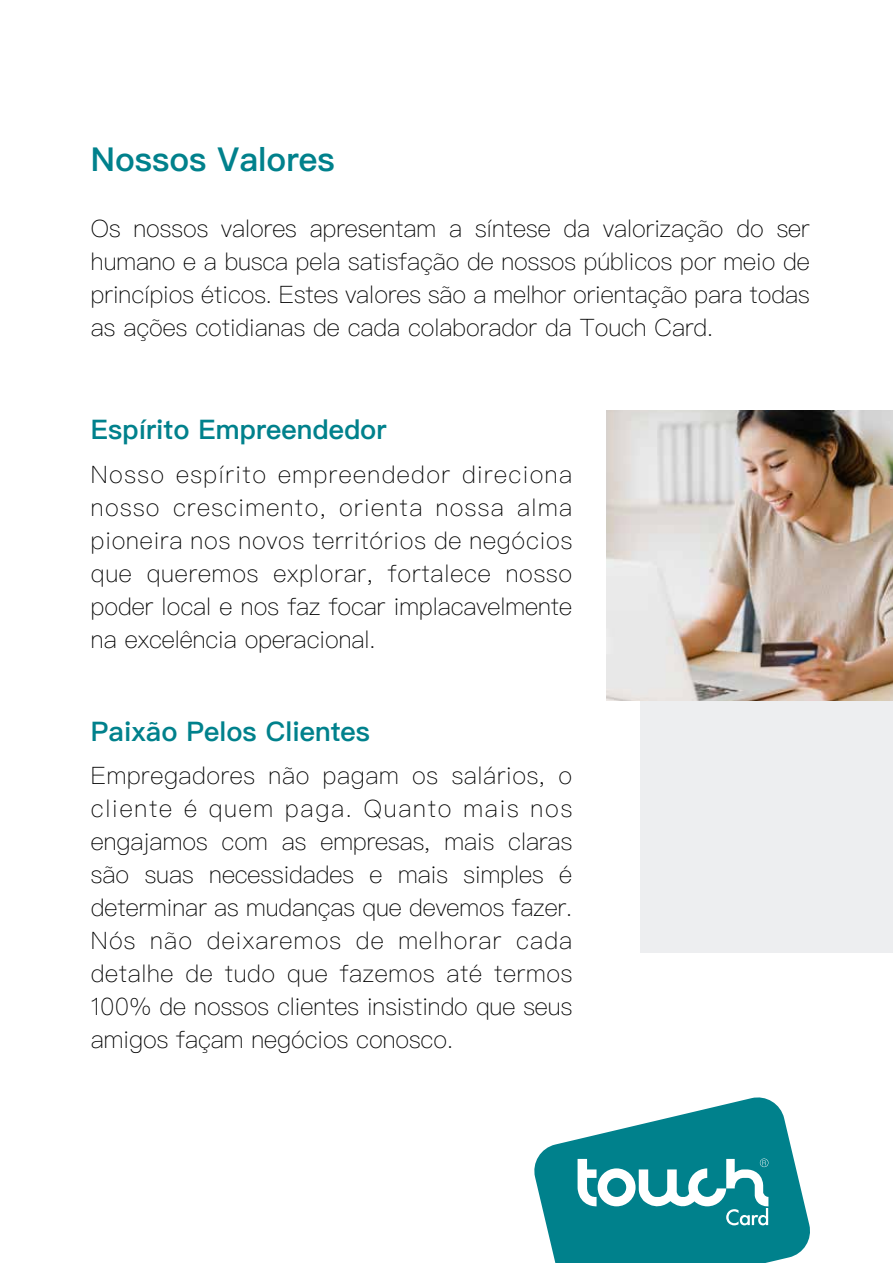
<style>
.page{position:relative;width:893px;height:1263px;background:#fff}
.page>*{position:absolute;margin:0;border:0;box-sizing:border-box;transform-origin:0 0}
.t1{font:600 33px "Ping Fang TC";color:#00818c}
.t2{font:600 27px "Ping Fang TC";color:#00818c}
.t3{font:100 24px/33px "Ping Fang TC";color:#000;text-align:justify}
</style>
<div class="page">
<svg style="left:534px;top:1097px;width:276px;height:166px;fill:#00818c"></svg>
<svg style="left:578px;top:1158px;width:190px;height:67px"></svg>
<div style="left:640px;top:682px;width:253px;height:271px;background:#edeef0"></div>
<img style="left:607px;top:410px;width:286px;height:290px">
<h1 class="t1" style="left:91px;top:139px;width:245px">Nossos Valores</h1>
<p class="t3" style="left:91px;top:212px;width:720px">Os nossos valores apresentam a síntese da valorização do ser humano e a busca pela satisfação de nossos públicos por meio de princípios éticos. Estes valores são a melhor orientação para todas as ações cotidianas de cada colaborador da Touch Card.</p>
<p class="t2" style="left:91px;top:413px;width:297px">Espírito Empreendedor</p>
<p class="t3" style="left:91px;top:457px;width:483px">Nosso espírito empreendedor direciona nosso crescimento, orienta nossa alma pioneira nos novos territórios de negócios que queremos explorar, fortalece nosso poder local e nos faz focar implacavelmente na excelência operacional.</p>
<p class="t2" style="left:91px;top:714px;width:281px">Paixão Pelos Clientes</p>
<p class="t3" style="left:91px;top:759px;width:483px">Empregadores não pagam os salários, o cliente é quem paga. Quanto mais nos engajamos com as empresas, mais claras são suas necessidades e mais simples é determinar as mudanças que devemos fazer.<br>Nós não deixaremos de melhorar cada detalhe de tudo que fazemos até termos 100% de nossos clientes insistindo que seus amigos façam negócios conosco.</p>
</div>
